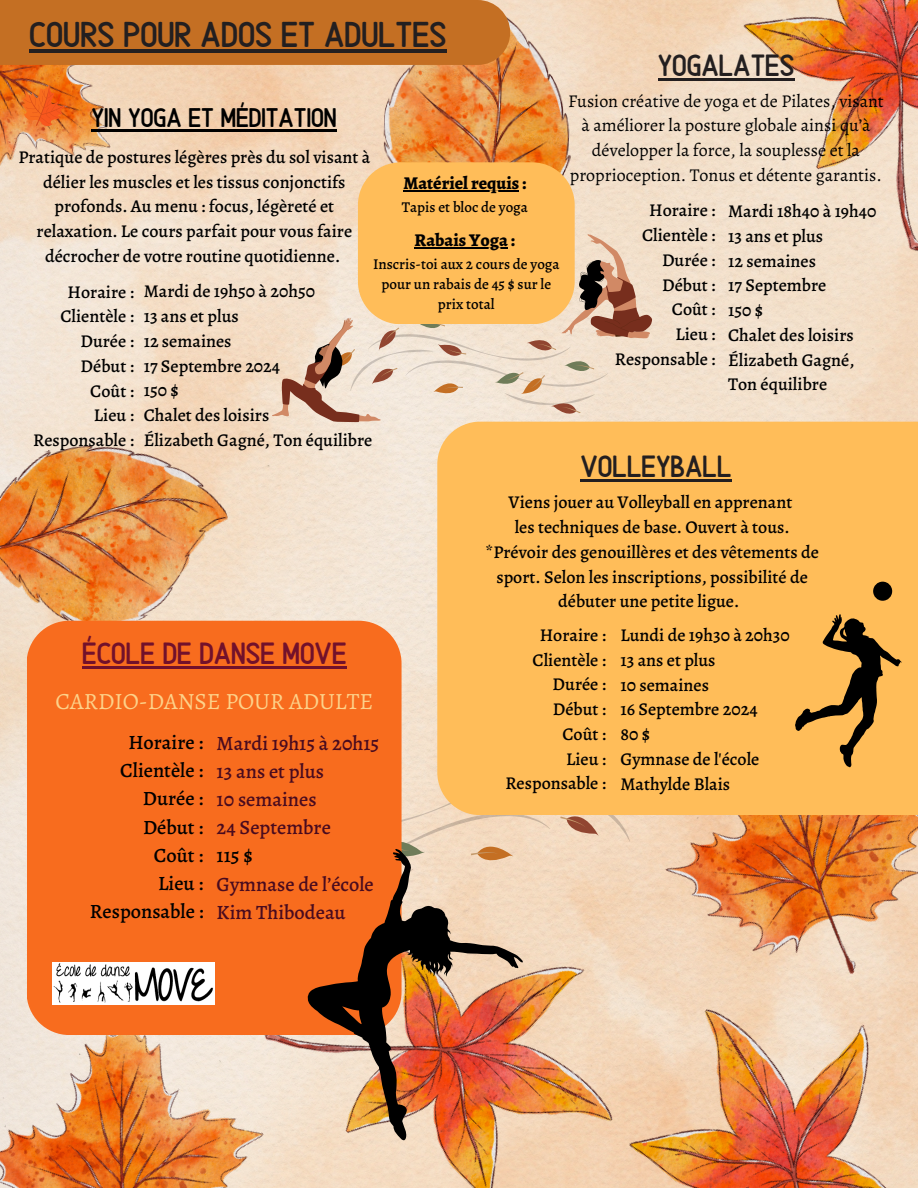
<style>
.page{position:relative;width:918px;height:1188px;background:#fff}
.page>*{position:absolute;margin:0;border:0;box-sizing:border-box;transform-origin:0 0}
.t1{font:36px "Alaska";color:#231f20}
.t2{font:30.75px "Alaska";color:#231f20}
.t3{font:30.75px "Alaska";color:#72112b}
.t4{font:27px "Alaska";color:#000}
.t5{font:23.25px "Alegreya";color:#fdd28a}
.t6{font:500 20.25px/28.2px "Alegreya";color:#490b1f}
.t7{font:500 20.25px/28.2px "Alegreya";color:#000;text-align:right}
.t8{font:500 18px/24.8px "Alegreya";color:#000;text-align:center}
.t9{font:18px/24.8px "Alegreya";color:#000;text-align:center}
.t10{font:800 18px "Alegreya";color:#000}
.t11{font:500 15px/20.2px "Alegreya";color:#000;text-align:center}
.s1{color:#000}
</style>
<div class="page">
<img style="left:0;top:0;width:918px;height:996px">
<img style="left:0;top:65px;width:113px;height:124px">
<img style="left:673px;top:1004px;width:245px;height:184px">
<img style="left:380px;top:0;width:196px;height:162px">
<img style="left:691px;top:0;width:227px;height:265px">
<img style="left:654px;top:815px;width:264px;height:189px">
<img style="left:286px;top:835px;width:387px;height:353px">
<img style="left:0;top:996px;width:286px;height:192px">
<img style="left:0;top:410px;width:248px;height:251px">
<svg style="left:402px;top:752px;width:252px;height:157px"></svg>
<div style="left:0;top:0;width:510px;height:65px;background:#c46f23"></div>
<div style="left:437px;top:422px;width:481px;height:393px;background:#ffbd59"></div>
<svg style="left:795px;top:614px;width:107px;height:153px"></svg>
<div style="left:873px;top:582px;width:19px;height:19px;background:#000;border-radius:50%"></div>
<hr style="left:91px;top:130px;width:246px;height:2px;background:#000">
<svg style="left:22px;top:85px;width:43px;height:42px"></svg>
<div style="left:27px;top:621px;width:375px;height:414px;background:#f86c1e"></div>
<img style="left:306px;top:848px;width:218px;height:297px">
<img style="left:52px;top:963px;width:162px;height:41px">
<svg style="left:272px;top:162px;width:381px;height:260px"></svg>
<hr style="left:658px;top:78px;width:136px;height:2px;background:#231f20">
<hr style="left:581px;top:479px;width:151px;height:2px;background:#231f20">
<hr style="left:29px;top:49px;width:418px;height:4px;background:#231f20">
<hr style="left:82px;top:666px;width:265px;height:3px;background:#72112b">
<hr style="left:403px;top:191px;width:116px;height:1px;background:#000">
<hr style="left:415px;top:248px;width:93px;height:1px;background:#000">
<p class="t1" style="left:29px;top:7px;width:419px">COURS POUR ADOS ET ADULTES</p>
<p class="t4" style="left:91px;top:97px;width:247px">YIN YOGA ET MÉDITATION</p>
<p class="t8" style="left:18px;top:144px;width:353px">Pratique de postures légères près du sol visant à délier les muscles et les tissus conjonctifs profonds. Au menu : focus, légèreté et relaxation. Le cours parfait pour vous faire décrocher de votre routine quotidienne.</p>
<h2 class="t10" style="left:403px;top:171px;width:124px">Matériel requis :</h2>
<h5 class="t11" style="left:402px;top:196px;width:128px">Tapis et bloc de yoga</h5>
<h6 class="t10" style="left:415px;top:228px;width:102px">Rabais Yoga :</h6>
<h6 class="t11" style="left:373px;top:253px;width:188px">Inscris-toi aux 2 cours de yoga pour un rabais de 45 $ sur le prix total</h6>
<p class="t8" style="left:144px;top:279px;width:173px">Mardi de 19h50 à 20h50</p>
<p class="t8" style="left:144px;top:304px;width:97px">13 ans et plus</p>
<p class="t8" style="left:144px;top:328px;width:89px">12 semaines</p>
<p class="t8" style="left:144px;top:353px;width:138px">17 Septembre 2024</p>
<p class="t8" style="left:144px;top:378px;width:37px">150 $</p>
<p class="t8" style="left:144px;top:403px;width:127px">Chalet des loisirs</p>
<p class="t8" style="left:144px;top:427px;width:230px">Élizabeth Gagné, Ton équilibre</p>
<p class="t8" style="left:68px;top:279px;width:68px">Horaire :</p>
<p class="t8" style="left:60px;top:304px;width:75px">Clientèle :</p>
<p class="t8" style="left:81px;top:329px;width:55px">Durée :</p>
<p class="t8" style="left:81px;top:353px;width:55px">Début :</p>
<p class="t8" style="left:90px;top:378px;width:45px">Coût :</p>
<p class="t8" style="left:94px;top:403px;width:42px">Lieu :</p>
<p class="t8" style="left:33px;top:428px;width:102px">Responsable :</p>
<p class="t2" style="left:658px;top:42px;width:138px">YOGALATES</p>
<p class="t9" style="left:568px;top:88px;width:317px">Fusion créative de yoga et de Pilates, visant à améliorer la posture globale ainsi qu’à développer la force, la souplesse et la proprioception. Tonus et détente garantis.</p>
<h4 class="t8" style="left:649px;top:198px;width:68px">Horaire :</h4>
<p class="t8" style="left:642px;top:223px;width:75px">Clientèle :</p>
<p class="t8" style="left:662px;top:247px;width:55px">Durée :</p>
<p class="t8" style="left:662px;top:272px;width:55px">Début :</p>
<p class="t8" style="left:672px;top:297px;width:45px">Coût :</p>
<p class="t8" style="left:675px;top:322px;width:42px">Lieu :</p>
<p class="t8" style="left:615px;top:346px;width:102px">Responsable :</p>
<p class="t8" style="left:728px;top:199px;width:150px">Mardi 18h40 à 19h40</p>
<p class="t8" style="left:728px;top:224px;width:97px">13 ans et plus</p>
<p class="t8" style="left:728px;top:248px;width:89px">12 semaines</p>
<p class="t8" style="left:728px;top:273px;width:100px">17 Septembre</p>
<p class="t8" style="left:728px;top:298px;width:37px">150 $</p>
<p class="t8" style="left:728px;top:323px;width:127px">Chalet des loisirs</p>
<p class="t8" style="left:728px;top:347px;width:128px">Élizabeth Gagné,</p>
<p class="t8" style="left:728px;top:372px;width:101px">Ton équilibre</p>
<p class="t2" style="left:581px;top:443px;width:153px">VOLLEYBALL</p>
<p class="t3" style="left:82px;top:630px;width:266px">ÉCOLE DE DANSE MOVE</p>
<p class="t5" style="left:56px;top:686px;width:319px">CARDIO-DANSE POUR ADULTE</p>
<p class="t7" style="left:90px;top:728px;width:115px">Horaire :<br>Clientèle :<br>Durée :<br>Début :<br>Coût :<br>Lieu :<br>Responsable :</p>
<p class="t6" style="left:217px;top:729px;width:164px">Mardi 19h15 à 20h15<br>13 ans et plus<br>10 semaines<br>24 Septembre<br><span class="s1">115 $<br></span>Gymnase de l’école<br>Kim Thibodeau</p>
<p class="t8" style="left:509px;top:490px;width:285px">Viens jouer au Volleyball en apprenant</p>
<p class="t8" style="left:515px;top:515px;width:277px">les techniques de base. Ouvert à tous.</p>
<p class="t8" style="left:485px;top:539px;width:335px">*Prévoir des genouillères et des vêtements de sport. Selon les inscriptions, possibilité de débuter une petite ligue.</p>
<h3 class="t8" style="left:540px;top:622px;width:68px">Horaire :</h3>
<p class="t8" style="left:533px;top:647px;width:75px">Clientèle :</p>
<p class="t8" style="left:553px;top:672px;width:55px">Durée :</p>
<p class="t8" style="left:553px;top:697px;width:55px">Début :</p>
<p class="t8" style="left:562px;top:721px;width:45px">Coût :</p>
<p class="t8" style="left:566px;top:746px;width:42px">Lieu :</p>
<p class="t8" style="left:505px;top:771px;width:102px">Responsable :</p>
<p class="t8" style="left:620px;top:623px;width:171px">Lundi de 19h30 à 20h30</p>
<p class="t8" style="left:620px;top:647px;width:97px">13 ans et plus</p>
<p class="t8" style="left:620px;top:672px;width:90px">10 semaines</p>
<p class="t8" style="left:620px;top:697px;width:139px">16 Septembre 2024</p>
<p class="t8" style="left:620px;top:722px;width:31px">80$</p>
<p class="t8" style="left:620px;top:746px;width:141px">Gymnase de l'école</p>
<p class="t8" style="left:620px;top:771px;width:111px">Mathylde Blais</p>
</div>
